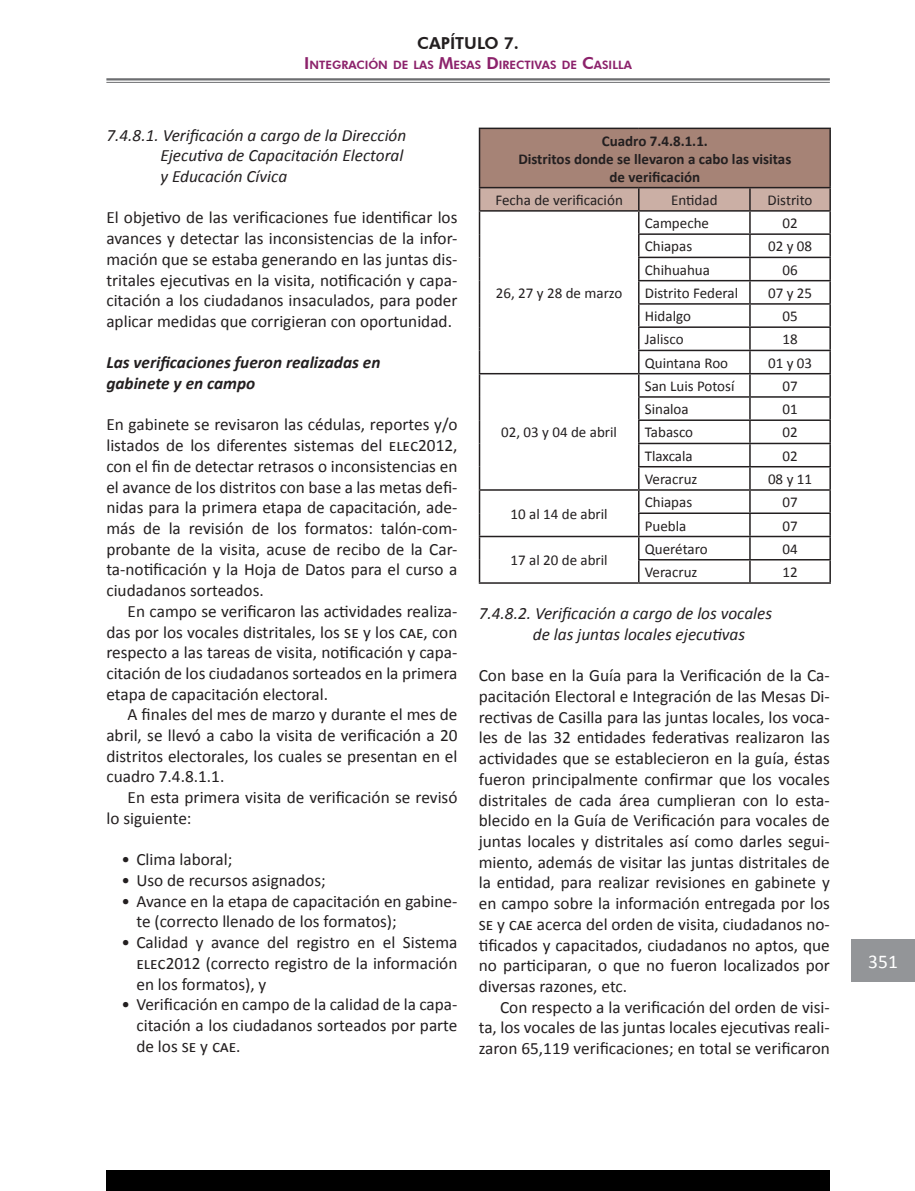
<style>
.page{position:relative;width:915px;height:1191px;background:#fff}
.page>*{position:absolute;margin:0;border:0;box-sizing:border-box;transform-origin:0 0}
.t1{font:19.5px "Calibri";color:#fff}
.CUERPO{font:17.25px/20.7px "Calibri";color:#231f20;text-align:justify}
.PARRAFO{font:17.25px/20.7px "Calibri";color:#231f20;text-align:justify}
.bullets{font:17.25px/20.7px "Calibri";color:#231f20;text-align:justify}
.sub_sub_sub_4{font:italic 17.25px "Calibri";color:#231f20}
.CUERPO-2{font:italic 700 17.25px "Calibri";color:#231f20}
.t2{font:800 16.5px "Futura BT";color:#231f20}
.CUERPO-3{font:15px "Calibri";color:#231f20}
.CUERPO-4{font:700 15px "Calibri";color:#231f20}
.t3{font:800 11.55px "Futura BT";color:#8c226b}
.s1{font-size:16.5px}
</style>
<div class="page">
<div style="left:850px;top:939px;width:64px;height:43px;background:#939598"></div>
<div style="left:106px;top:1170px;width:723px;height:21px;background:#000"></div>
<hr style="left:106px;top:78px;width:723px;height:2px;background:#6c6d70">
<hr style="left:106px;top:82px;width:723px;height:1px;background:#6c6d70">
<div style="left:479px;top:128px;width:350px;height:60px;background:#a68376"></div>
<hr style="left:478px;top:128px;width:160px;height:1px;background:#231f20">
<hr style="left:478px;top:129px;width:2px;height:58px;background:#231f20">
<hr style="left:638px;top:128px;width:111px;height:1px;background:#231f20">
<hr style="left:749px;top:128px;width:81px;height:1px;background:#231f20">
<hr style="left:829px;top:129px;width:1px;height:58px;background:#231f20">
<hr style="left:478px;top:187px;width:160px;height:1px;background:#231f20">
<hr style="left:478px;top:188px;width:2px;height:22px;background:#231f20">
<hr style="left:638px;top:187px;width:111px;height:1px;background:#231f20">
<hr style="left:749px;top:187px;width:81px;height:1px;background:#231f20">
<hr style="left:478px;top:210px;width:160px;height:2px;background:#231f20">
<hr style="left:478px;top:212px;width:2px;height:22px;background:#231f20">
<hr style="left:478px;top:234px;width:2px;height:23px;background:#231f20">
<hr style="left:478px;top:257px;width:2px;height:24px;background:#231f20">
<hr style="left:478px;top:281px;width:2px;height:23px;background:#231f20">
<hr style="left:478px;top:304px;width:2px;height:23px;background:#231f20">
<hr style="left:478px;top:327px;width:2px;height:23px;background:#231f20">
<hr style="left:478px;top:350px;width:2px;height:23px;background:#231f20">
<hr style="left:478px;top:373px;width:160px;height:1px;background:#231f20">
<hr style="left:478px;top:374px;width:2px;height:23px;background:#231f20">
<hr style="left:478px;top:397px;width:2px;height:23px;background:#231f20">
<hr style="left:478px;top:420px;width:2px;height:23px;background:#231f20">
<hr style="left:478px;top:443px;width:2px;height:24px;background:#231f20">
<hr style="left:478px;top:467px;width:2px;height:22px;background:#231f20">
<hr style="left:478px;top:489px;width:160px;height:2px;background:#231f20">
<hr style="left:478px;top:491px;width:2px;height:22px;background:#231f20">
<hr style="left:478px;top:513px;width:2px;height:23px;background:#231f20">
<hr style="left:478px;top:536px;width:160px;height:1px;background:#231f20">
<hr style="left:478px;top:537px;width:2px;height:23px;background:#231f20">
<hr style="left:478px;top:560px;width:2px;height:22px;background:#231f20">
<svg style="left:479px;top:188px;width:351px;height:394px"></svg>
<hr style="left:478px;top:582px;width:160px;height:2px;background:#231f20">
<hr style="left:638px;top:582px;width:111px;height:2px;background:#231f20">
<hr style="left:749px;top:582px;width:81px;height:2px;background:#231f20">
<p class="t2" style="left:417px;top:33px;width:103px">CAPÍTULO 7.</p>
<p class="t3" style="left:304px;top:57px;width:329px"><span class="s1">I</span>NTEGRACIÓN DE LAS <span class="s1">M</span>ESAS <span class="s1">D</span> I RECTIVAS DE <span class="s1">C</span>ASI LLA</p>
<p class="sub_sub_sub_4" style="left:106px;top:124px;width:301px">7.4.8.1. Verificación a cargo de la Dirección</p>
<p class="sub_sub_sub_4" style="left:160px;top:145px;width:245px">Ejecutiva de Capacitación Electoral</p>
<p class="sub_sub_sub_4" style="left:160px;top:165px;width:128px">y Educación Cívica</p>
<p class="CUERPO" style="left:106px;top:206px;width:352px">El objetivo de las verificaciones fue identificar los avances y detectar las inconsistencias de la infor&shy;mación que se estaba generando en las juntas dis&shy;tritales ejecutivas en la visita, notificación y capa&shy;citación a los ciudadanos insaculados, para poder aplicar medidas que corrigieran con oportunidad.</p>
<p class="CUERPO-2" style="left:106px;top:352px;width:275px">Las verificaciones fueron realizadas en</p>
<p class="CUERPO-2" style="left:106px;top:372px;width:150px">gabinete y en campo</p>
<p class="CUERPO" style="left:106px;top:413px;width:352px">En gabinete se revisaron las cédulas, reportes y/o listados de los diferentes sistemas del elec2012, con el fin de detectar retrasos o inconsistencias en el avance de los distritos con base a las metas defi&shy;nidas para la primera etapa de capacitación, ade&shy;más de la revisión de los formatos: talón-com&shy;probante de la visita, acuse de recibo de la Car&shy;ta-notificación y la Hoja de Datos para el curso a ciudadanos sorteados.</p>
<p class="PARRAFO" style="left:106px;top:600px;width:352px;text-indent:21px">En campo se verificaron las actividades realiza&shy;das por los vocales distritales, los se y los cae, con respecto a las tareas de visita, notificación y capa&shy;citación de los ciudadanos sorteados en la primera etapa de capacitación electoral.</p>
<p class="PARRAFO" style="left:106px;top:703px;width:352px;text-indent:21px">A finales del mes de marzo y durante el mes de abril, se llevó a cabo la visita de verificación a 20 distritos electorales, los cuales se presentan en el cuadro 7.4.8.1.1.</p>
<p class="PARRAFO" style="left:106px;top:786px;width:352px;text-indent:21px">En esta primera visita de verificación se revisó lo siguiente:</p>
<p class="bullets" style="left:121px;top:848px;width:112px">• Clima laboral;</p>
<p class="bullets" style="left:121px;top:869px;width:206px">• Uso de recursos asignados;</p>
<p class="bullets" style="left:136px;top:890px;width:322px;text-indent:-15px">• Avance en la etapa de capacitación en gabine&shy;te (correcto llenado de los formatos);</p>
<p class="bullets" style="left:136px;top:931px;width:322px;text-indent:-15px">• Calidad y avance del registro en el Sistema elec2012 (correcto registro de la información en los formatos), y</p>
<p class="bullets" style="left:136px;top:993px;width:322px;text-indent:-15px">• Verificación en campo de la calidad de la capa&shy;citación a los ciudadanos sorteados por parte de los se y cae.</p>
<p class="CUERPO-4" style="left:601px;top:131px;width:108px">Cuadro 7.4.8.1.1.</p>
<p class="CUERPO-4" style="left:518px;top:149px;width:274px">Distritos donde se llevaron a cabo las visitas</p>
<p class="CUERPO-4" style="left:609px;top:167px;width:92px">de verificación</p>
<p class="CUERPO-3" style="left:495px;top:191px;width:129px">Fecha de verificación</p>
<p class="CUERPO-3" style="left:671px;top:191px;width:48px">Entidad</p>
<p class="CUERPO-3" style="left:767px;top:191px;width:46px">Distrito</p>
<p class="CUERPO-3" style="left:495px;top:284px;width:128px">26, 27 y 28 de marzo</p>
<p class="CUERPO-3" style="left:501px;top:423px;width:117px">02, 03 y 04 de abril</p>
<p class="CUERPO-3" style="left:510px;top:504px;width:99px">10 al 14 de abril</p>
<p class="CUERPO-3" style="left:644px;top:214px;width:66px">Campeche</p>
<p class="CUERPO-3" style="left:782px;top:214px;width:17px">02</p>
<p class="CUERPO-3" style="left:644px;top:237px;width:49px">Chiapas</p>
<p class="CUERPO-3" style="left:767px;top:237px;width:45px">02 y 08</p>
<p class="CUERPO-3" style="left:644px;top:260px;width:67px">Chihuahua</p>
<p class="CUERPO-3" style="left:782px;top:260px;width:17px">06</p>
<p class="CUERPO-3" style="left:644px;top:284px;width:95px">Distrito Federal</p>
<p class="CUERPO-3" style="left:767px;top:284px;width:45px">07 y 25</p>
<p class="CUERPO-3" style="left:644px;top:307px;width:48px">Hidalgo</p>
<p class="CUERPO-3" style="left:782px;top:307px;width:17px">05</p>
<p class="CUERPO-3" style="left:644px;top:330px;width:40px">Jalisco</p>
<p class="CUERPO-3" style="left:782px;top:330px;width:17px">18</p>
<p class="CUERPO-3" style="left:644px;top:353px;width:85px">Quintana Roo</p>
<p class="CUERPO-3" style="left:767px;top:353px;width:45px">01 y 03</p>
<p class="CUERPO-3" style="left:644px;top:377px;width:91px">San Luis Potosí</p>
<p class="CUERPO-3" style="left:782px;top:377px;width:17px">07</p>
<p class="CUERPO-3" style="left:644px;top:400px;width:45px">Sinaloa</p>
<p class="CUERPO-3" style="left:782px;top:400px;width:17px">01</p>
<p class="CUERPO-3" style="left:644px;top:423px;width:50px">Tabasco</p>
<p class="CUERPO-3" style="left:782px;top:423px;width:17px">02</p>
<p class="CUERPO-3" style="left:644px;top:446px;width:49px">Tlaxcala</p>
<p class="CUERPO-3" style="left:782px;top:446px;width:17px">02</p>
<p class="CUERPO-3" style="left:644px;top:470px;width:54px">Veracruz</p>
<p class="CUERPO-3" style="left:767px;top:470px;width:45px">08 y 11</p>
<p class="CUERPO-3" style="left:644px;top:493px;width:49px">Chiapas</p>
<p class="CUERPO-3" style="left:782px;top:493px;width:17px">07</p>
<p class="CUERPO-3" style="left:644px;top:516px;width:43px">Puebla</p>
<p class="CUERPO-3" style="left:782px;top:516px;width:17px">07</p>
<p class="CUERPO-3" style="left:644px;top:539px;width:64px">Querétaro</p>
<p class="CUERPO-3" style="left:782px;top:539px;width:17px">04</p>
<p class="CUERPO-3" style="left:644px;top:563px;width:54px">Veracruz</p>
<p class="CUERPO-3" style="left:782px;top:563px;width:17px">12</p>
<p class="sub_sub_sub_4" style="left:478px;top:603px;width:295px">7.4.8.2. Verificación a cargo de los vocales</p>
<p class="sub_sub_sub_4" style="left:532px;top:623px;width:214px">de las juntas locales ejecutivas</p>
<p class="CUERPO" style="left:478px;top:664px;width:352px">Con base en la Guía para la Verificación de la Ca&shy;pacitación Electoral e Integración de las Mesas Di&shy;rectivas de Casilla para las juntas locales, los voca&shy;les de las 32 entidades federativas realizaron las actividades que se establecieron en la guía, éstas fueron principalmente confirmar que los vocales distritales de cada área cumplieran con lo esta&shy;blecido en la Guía de Verificación para vocales de juntas locales y distritales así como darles segui&shy;miento, además de visitar las juntas distritales de la entidad, para realizar revisiones en gabinete y en campo sobre la información entregada por los se y cae acerca del orden de visita, ciudadanos no&shy;tificados y capacitados, ciudadanos no aptos, que no participaran, o que no fueron localizados por diversas razones, etc.</p>
<p class="PARRAFO" style="left:478px;top:995px;width:352px;text-indent:21px">Con respecto a la verificación del orden de visi&shy;ta, los vocales de las juntas locales ejecutivas reali&shy;zaron 65,119 verificaciones; en total se verificaron</p>
<p class="CUERPO-3" style="left:510px;top:551px;width:99px">17 al 20 de abril</p>
<p class="t1" style="left:867px;top:949px;width:31px">351</p>
</div>
